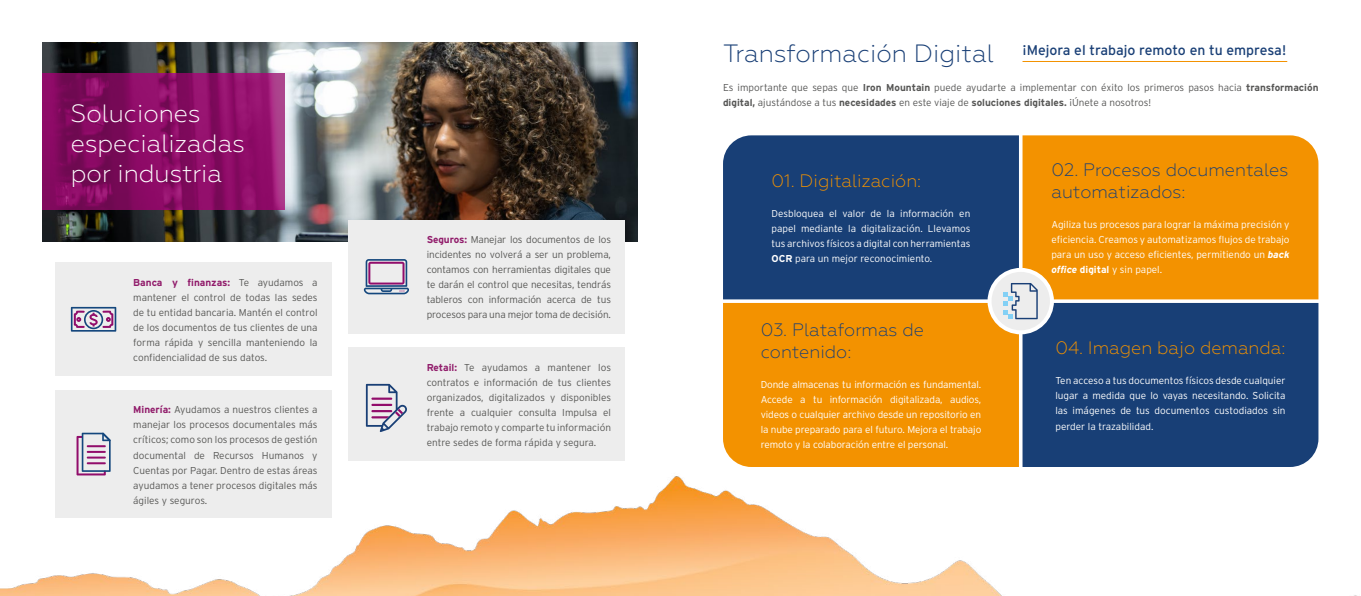
<style>
.page{position:relative;width:1361px;height:596px;background:#fff}
.page>*{position:absolute;margin:0;border:0;box-sizing:border-box;transform-origin:0 0}
.t1{font:300 25px/30px "Geometria";color:#fff}
.t2{font:300 18px/21.6px "Geometria";color:#193f76}
.t3{font:300 18px "Geometria";color:#f39200}
.t4{font:14px "Interstate";color:#193f76}
.t5{font:300 10px/15px "Interstate";color:#585856;text-align:justify}
.t6{font:300 10px/15px "Interstate";color:#fff;text-align:justify}
.t7{font:300 10px/15px "Interstate";color:#575756}
.s1{font-weight:700;color:#911c6b}
.s2{font-family:"Geometria";font-weight:300;font-size:25px}
.s3{font-weight:700}
.s4{font-weight:700;font-style:italic}
</style>
<div class="page">
<img style="left:43px;top:43px;width:595px;height:198px">
<img style="left:0;top:416px;width:1319px;height:179px">
<div style="left:723px;top:135px;width:296px;height:164px;background:#183f76"></div>
<div style="left:723px;top:303px;width:296px;height:163px;background:#f39200"></div>
<div style="left:1022px;top:135px;width:296px;height:164px;background:#f39200"></div>
<div style="left:1022px;top:303px;width:296px;height:163px;background:#183f76"></div>
<hr style="left:1022px;top:61px;width:265px;height:1px;background:#f39200">
<div style="left:989px;top:270px;width:63px;height:62px;background:#ededed;border-radius:50%"></div>
<div style="left:987px;top:268px;width:67px;height:66px;border:4px solid #fff;border-radius:50%"></div>
<svg style="left:1003px;top:283px;width:34px;height:36px"></svg>
<svg style="left:43px;top:74px;width:242px;height:136px;background:#890e64"></svg>
<div style="left:55px;top:262px;width:277px;height:114px;background:#ededed"></div>
<div style="left:55px;top:390px;width:277px;height:127px;background:#ededed"></div>
<svg style="left:71px;top:307px;width:45px;height:24px"></svg>
<svg style="left:77px;top:432px;width:34px;height:43px"></svg>
<div style="left:349px;top:220px;width:276px;height:113px;background:#ededed"></div>
<div style="left:349px;top:347px;width:276px;height:114px;background:#ededed"></div>
<svg style="left:364px;top:259px;width:45px;height:35px"></svg>
<svg style="left:366px;top:383px;width:41px;height:49px"></svg>
<h1 class="t1" style="left:71px;top:98px;width:176px">Soluciones especializadas por industria</h1>
<p class="t5" style="left:133px;top:274px;width:186px"><span class="s1">Banca y finanzas:</span> Te ayudamos a mantener el control de todas las sedes de tu entidad bancaria. Mantén el control de los documentos de tus clientes de una forma rápida y sencilla manteniendo la confidencialidad de sus datos.</p>
<p class="t5" style="left:133px;top:402px;width:186px"><span class="s1">Minería:</span> Ayudamos a nuestros clientes a manejar los procesos documentales más críticos; como son los procesos de gestión documental de Recursos Humanos y Cuentas por Pagar. Dentro de estas áreas ayudamos a tener procesos digitales más ágiles y seguros.</p>
<p class="t5" style="left:427px;top:232px;width:186px"><span class="s1">Seguros:</span> Manejar los documentos de los incidentes no volverá a ser un problema, contamos con herramientas digitales que te darán el control que necesitas, tendrás tableros con información acerca de tus procesos para una mejor toma de decisión.</p>
<p class="t5" style="left:427px;top:359px;width:186px"><span class="s1">Retail:</span> Te ayudamos a mantener los contratos e información de tus clientes organizados, digitalizados y disponibles frente a cualquier consulta Impulsa el trabajo remoto y comparte tu información entre sedes de forma rápida y segura.</p>
<h3 class="t4" style="left:723px;top:42px;width:565px"><span class="s2">Transformación Digital</span> ¡Mejora el trabajo remoto en tu empresa!</h3>
<p class="t7" style="left:723px;top:80px;width:597px">Es importante que sepas que <span class="s3">Iron Mountain</span> puede ayudarte a implementar con éxito los primeros pasos hacia <span class="s3">transformación digital,</span> ajustándose a tus <span class="s3">necesidades</span> en este viaje de <span class="s3">soluciones digitales.</span> ¡Únete a nosotros!</p>
<h2 class="t3" style="left:771px;top:170px;width:151px">01. Digitalización:</h2>
<p class="t6" style="left:771px;top:206px;width:200px">Desbloquea el valor de la información en papel mediante la digitalización. Llevamos tus archivos físicos a digital con herramientas <span class="s3">OCR</span> para un mejor reconocimiento.</p>
<h2 class="t2" style="left:760px;top:319px;width:165px">03. Plataformas de contenido:</h2>
<p class="t6" style="left:760px;top:376px;width:222px">Donde almacenas tu información es fundamental.<br>Accede a tu información digitalizada, audios, videos o cualquier archivo desde un repositorio en la nube preparado para el futuro. Mejora el trabajo remoto y la colaboración entre el personal.</p>
<h2 class="t2" style="left:1051px;top:159px;width:238px">02. Procesos documentales automatizados:</h2>
<p class="t6" style="left:1051px;top:216px;width:240px">Agiliza tus procesos para lograr la máxima precisión y eficiencia. Creamos y automatizamos flujos de trabajo para un uso y acceso eficientes, permitiendo un <span class="s4">back office</span> <span class="s3">digital</span> y sin papel.</p>
<h2 class="t3" style="left:1055px;top:337px;width:232px">04. Imagen bajo demanda:</h2>
<p class="t6" style="left:1055px;top:373px;width:232px">Ten acceso a tus documentos físicos desde cualquier lugar a medida que lo vayas necesitando. Solicita las imágenes de tus documentos custodiados sin perder la trazabilidad.</p>
</div>
